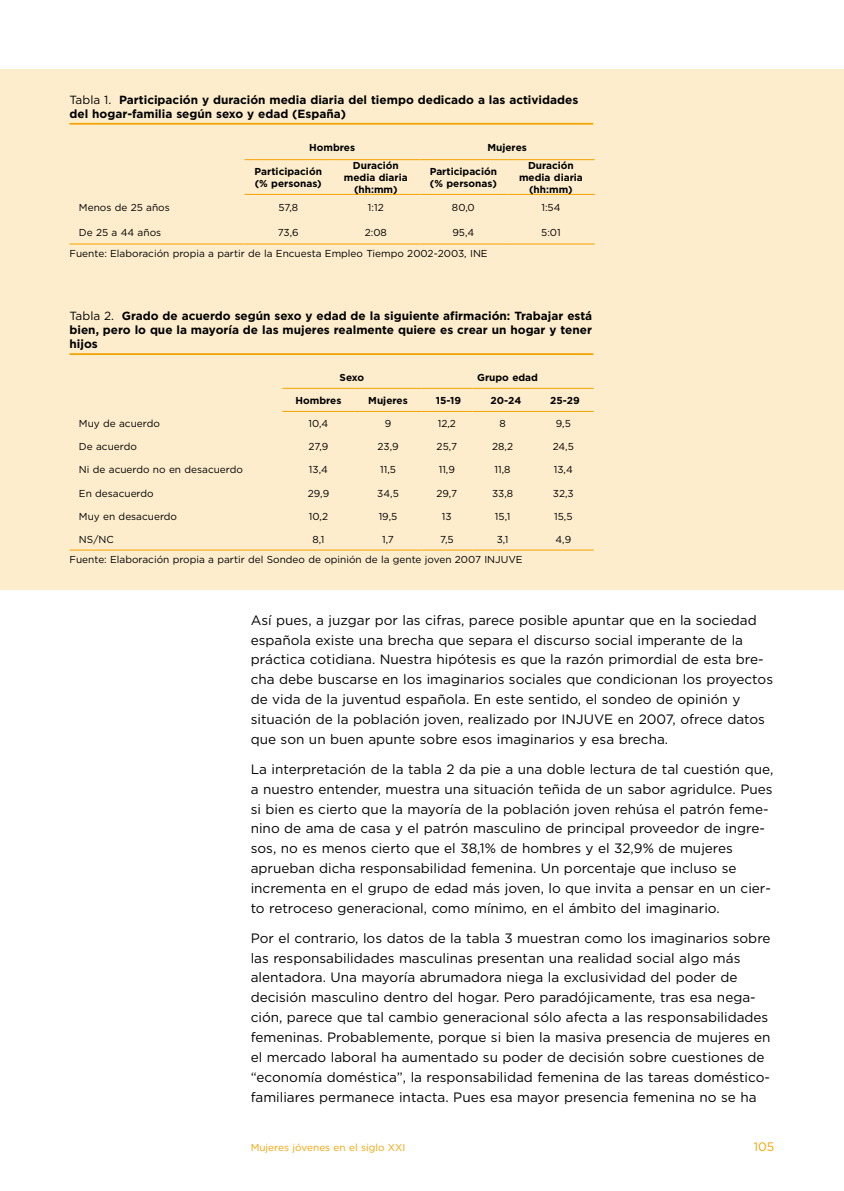
<style>
.page{position:relative;width:844px;height:1191px;background:#fff}
.page>*{position:absolute;margin:0;border:0;box-sizing:border-box;transform-origin:0 0}
.t1{font:13.65px/19.9px "Gotham";color:#000}
.t2{font:12.25px "Gotham";color:#f3a300}
.t3{font:700 11.9px/14px "Gotham";color:#000}
.t4{font:10.15px "Gotham";color:#000}
.t5{font:700 10.15px/12.1px "Gotham";color:#000}
.t6{font:10.15px "Gotham";color:#f3a300}
.s1{font-weight:400}
</style>
<div class="page">
<div style="left:0;top:69px;width:843px;height:205px;background:#fdedcc"></div>
<div style="left:0;top:264px;width:843px;height:325px;background:#fdedcc"></div>
<hr style="left:69px;top:123px;width:524px;height:2px;background:#f3a300">
<hr style="left:244px;top:159px;width:88px;height:1px;background:#f3a300">
<hr style="left:332px;top:159px;width:87px;height:1px;background:#f3a300">
<hr style="left:419px;top:159px;width:88px;height:1px;background:#f3a300">
<hr style="left:507px;top:159px;width:87px;height:1px;background:#f3a300">
<hr style="left:244px;top:194px;width:88px;height:1px;background:#f3a300">
<hr style="left:332px;top:194px;width:87px;height:1px;background:#f3a300">
<hr style="left:419px;top:194px;width:88px;height:1px;background:#f3a300">
<hr style="left:507px;top:194px;width:87px;height:1px;background:#f3a300">
<hr style="left:69px;top:243px;width:175px;height:1px;background:#f3a300">
<hr style="left:244px;top:243px;width:88px;height:1px;background:#f3a300">
<hr style="left:332px;top:243px;width:87px;height:1px;background:#f3a300">
<hr style="left:419px;top:243px;width:88px;height:1px;background:#f3a300">
<hr style="left:507px;top:243px;width:87px;height:1px;background:#f3a300">
<hr style="left:69px;top:353px;width:524px;height:2px;background:#f3a300">
<hr style="left:282px;top:388px;width:72px;height:1px;background:#f3a300">
<hr style="left:354px;top:388px;width:67px;height:1px;background:#f3a300">
<hr style="left:421px;top:388px;width:51px;height:1px;background:#f3a300">
<hr style="left:472px;top:388px;width:61px;height:1px;background:#f3a300">
<hr style="left:533px;top:388px;width:60px;height:1px;background:#f3a300">
<hr style="left:282px;top:411px;width:72px;height:1px;background:#f3a300">
<hr style="left:354px;top:411px;width:67px;height:1px;background:#f3a300">
<hr style="left:421px;top:411px;width:51px;height:1px;background:#f3a300">
<hr style="left:472px;top:411px;width:61px;height:1px;background:#f3a300">
<hr style="left:533px;top:411px;width:60px;height:1px;background:#f3a300">
<hr style="left:69px;top:549px;width:213px;height:1px;background:#f3a300">
<hr style="left:282px;top:549px;width:72px;height:1px;background:#f3a300">
<hr style="left:354px;top:549px;width:67px;height:1px;background:#f3a300">
<hr style="left:421px;top:549px;width:51px;height:1px;background:#f3a300">
<hr style="left:472px;top:549px;width:61px;height:1px;background:#f3a300">
<hr style="left:533px;top:549px;width:60px;height:1px;background:#f3a300">
<p class="t3" style="left:69px;top:92px;width:510px"><span class="s1">Tabla 1.</span> Participación y duración media diaria del tiempo dedicado a las actividades del hogar-familia según sexo y edad (España)</p>
<p class="t5" style="left:309px;top:141px;width:47px">Hombres</p>
<p class="t5" style="left:487px;top:141px;width:41px">Mujeres</p>
<p class="t5" style="left:254px;top:165px;width:69px">Participación (% personas)</p>
<p class="t5" style="left:344px;top:159px;width:65px;text-align:center">Duración media diaria (hh:mm)</p>
<p class="t5" style="left:429px;top:165px;width:69px">Participación (% personas)</p>
<p class="t5" style="left:519px;top:159px;width:65px;text-align:center">Duración media diaria (hh:mm)</p>
<p class="t4" style="left:79px;top:202px;width:92px">Menos de 25 años</p>
<p class="t4" style="left:278px;top:202px;width:21px">57,8</p>
<p class="t4" style="left:368px;top:202px;width:17px">1:12</p>
<p class="t4" style="left:452px;top:202px;width:24px">80,0</p>
<p class="t4" style="left:541px;top:202px;width:21px">1:54</p>
<p class="t4" style="left:79px;top:226px;width:84px">De 25 a 44 años</p>
<p class="t4" style="left:278px;top:226px;width:22px">73,6</p>
<p class="t4" style="left:364px;top:226px;width:24px">2:08</p>
<p class="t4" style="left:452px;top:226px;width:23px">95,4</p>
<p class="t4" style="left:541px;top:226px;width:21px">5:01</p>
<p class="t4" style="left:69px;top:247px;width:407px">Fuente: Elaboración propia a partir de la Encuesta Empleo Tiempo 2002-2003, INE</p>
<p class="t3" style="left:69px;top:309px;width:524px;text-align:justify"><span class="s1">Tabla 2.</span> Grado de acuerdo según sexo y edad de la siguiente afirmación: Trabajar está bien, pero lo que la mayoría de las mujeres realmente quiere es crear un hogar y tener hijos</p>
<p class="t5" style="left:339px;top:371px;width:26px">Sexo</p>
<p class="t5" style="left:477px;top:371px;width:62px">Grupo edad</p>
<p class="t5" style="left:295px;top:394px;width:47px">Hombres</p>
<p class="t5" style="left:368px;top:394px;width:41px">Mujeres</p>
<p class="t5" style="left:436px;top:394px;width:27px">15-19</p>
<p class="t5" style="left:490px;top:394px;width:32px">20-24</p>
<p class="t5" style="left:550px;top:394px;width:31px">25-29</p>
<p class="t4" style="left:79px;top:418px;width:82px">Muy de acuerdo</p>
<p class="t4" style="left:308px;top:418px;width:21px">10,4</p>
<p class="t4" style="left:384px;top:418px;width:8px">9</p>
<p class="t4" style="left:437px;top:418px;width:20px">12,2</p>
<p class="t4" style="left:499px;top:418px;width:8px">8</p>
<p class="t4" style="left:555px;top:418px;width:17px">9,5</p>
<p class="t4" style="left:79px;top:441px;width:59px">De acuerdo</p>
<p class="t4" style="left:308px;top:441px;width:21px">27,9</p>
<p class="t4" style="left:377px;top:441px;width:23px">23,9</p>
<p class="t4" style="left:436px;top:441px;width:22px">25,7</p>
<p class="t4" style="left:492px;top:441px;width:22px">28,2</p>
<p class="t4" style="left:552px;top:441px;width:23px">24,5</p>
<p class="t4" style="left:79px;top:464px;width:165px">N i de acuerdo no en desacuerdo</p>
<p class="t4" style="left:309px;top:464px;width:20px">13,4</p>
<p class="t4" style="left:380px;top:464px;width:17px">11,5</p>
<p class="t4" style="left:438px;top:464px;width:18px">11,9</p>
<p class="t4" style="left:494px;top:464px;width:18px">11,8</p>
<p class="t4" style="left:553px;top:464px;width:20px">13,4</p>
<p class="t4" style="left:79px;top:487px;width:76px">En desacuerdo</p>
<p class="t4" style="left:308px;top:487px;width:23px">29,9</p>
<p class="t4" style="left:377px;top:487px;width:23px">34,5</p>
<p class="t4" style="left:436px;top:487px;width:22px">29,7</p>
<p class="t4" style="left:492px;top:487px;width:23px">33,8</p>
<p class="t4" style="left:552px;top:487px;width:22px">32,3</p>
<p class="t4" style="left:79px;top:510px;width:100px">Muy en desacuerdo</p>
<p class="t4" style="left:309px;top:510px;width:21px">10,2</p>
<p class="t4" style="left:378px;top:510px;width:20px">19,5</p>
<p class="t4" style="left:442px;top:510px;width:11px">13</p>
<p class="t4" style="left:495px;top:510px;width:17px">15,1</p>
<p class="t4" style="left:554px;top:510px;width:20px">15,5</p>
<p class="t4" style="left:79px;top:533px;width:36px">NS/NC</p>
<p class="t4" style="left:312px;top:533px;width:13px">8,1</p>
<p class="t4" style="left:382px;top:533px;width:13px">1,7</p>
<p class="t4" style="left:440px;top:533px;width:15px">7,5</p>
<p class="t4" style="left:496px;top:533px;width:13px">3,1</p>
<p class="t4" style="left:555px;top:533px;width:17px">4,9</p>
<p class="t4" style="left:69px;top:553px;width:422px">Fuente: Elaboración propia a partir del Sondeo de opinión de la gente joven 2007 INJUVE</p>
<p class="t1" style="left:251px;top:609px;width:523px">Así pues, a juzgar por las cifras, parece posible apuntar que en la sociedad española existe una brecha que separa el discurso social imperante de la práctica cotidiana. N uestra hipótesis es que la razón primordial de esta bre&shy;cha debe buscarse en los imaginarios sociales que condicionan los proyectos de vida de la juventud española. En este sentido, el sondeo de opinión y situación de la población joven, realizado por INJUVE</p>
<p class="t1" style="left:251px;top:709px;width:515px;text-indent:367px">en 2007, ofrece datos que son un buen apunte sobre esos imaginarios y esa brecha.</p>
<p class="t1" style="left:251px;top:758px;width:524px">La interpretación de la tabla 2 da pie a una doble lectura de tal cuestión que, a nuestro entender, muestra una situación teñida de un sabor agridulce. Pues si bien es cierto que la mayoría de la población joven rehúsa el patrón feme&shy;nino de ama de casa y el patrón masculino de principal proveedor de ingre&shy;sos, no es menos cierto que el 38,1% de hombres y el 32,9% de mujeres aprueban dicha responsabilidad femenina. U n porcentaje que incluso se incrementa en el grupo de edad más joven, lo que invita a pensar en un cier&shy;to retroceso generacional, como mínimo, en el ámbito del imaginario.</p>
<p class="t1" style="left:251px;top:927px;width:521px">Por el contrario, los datos de la tabla 3 muestran como los imaginarios sobre las responsabilidades masculinas presentan una realidad social algo más alentadora. U na mayoría abrumadora niega la exclusividad del poder de decisión masculino dentro del hogar. Pero paradójicamente, tras esa nega&shy;ción, parece que tal cambio generacional sólo afecta a las responsabilidades femeninas. Probablemente, porque si bien la masiva presencia de mujeres en el mercado laboral ha aumentado su poder de decisión sobre cuestiones de “economía doméstica”, la responsabilidad femenina de las tareas doméstico&shy;familiares permanece intacta. Pues esa mayor presencia femenina no se ha</p>
<p class="t6" style="left:251px;top:1141px;width:154px">Mujeres jóvenes en el siglo XXI</p>
<p class="t2" style="left:753px;top:1140px;width:22px">105</p>
</div>
